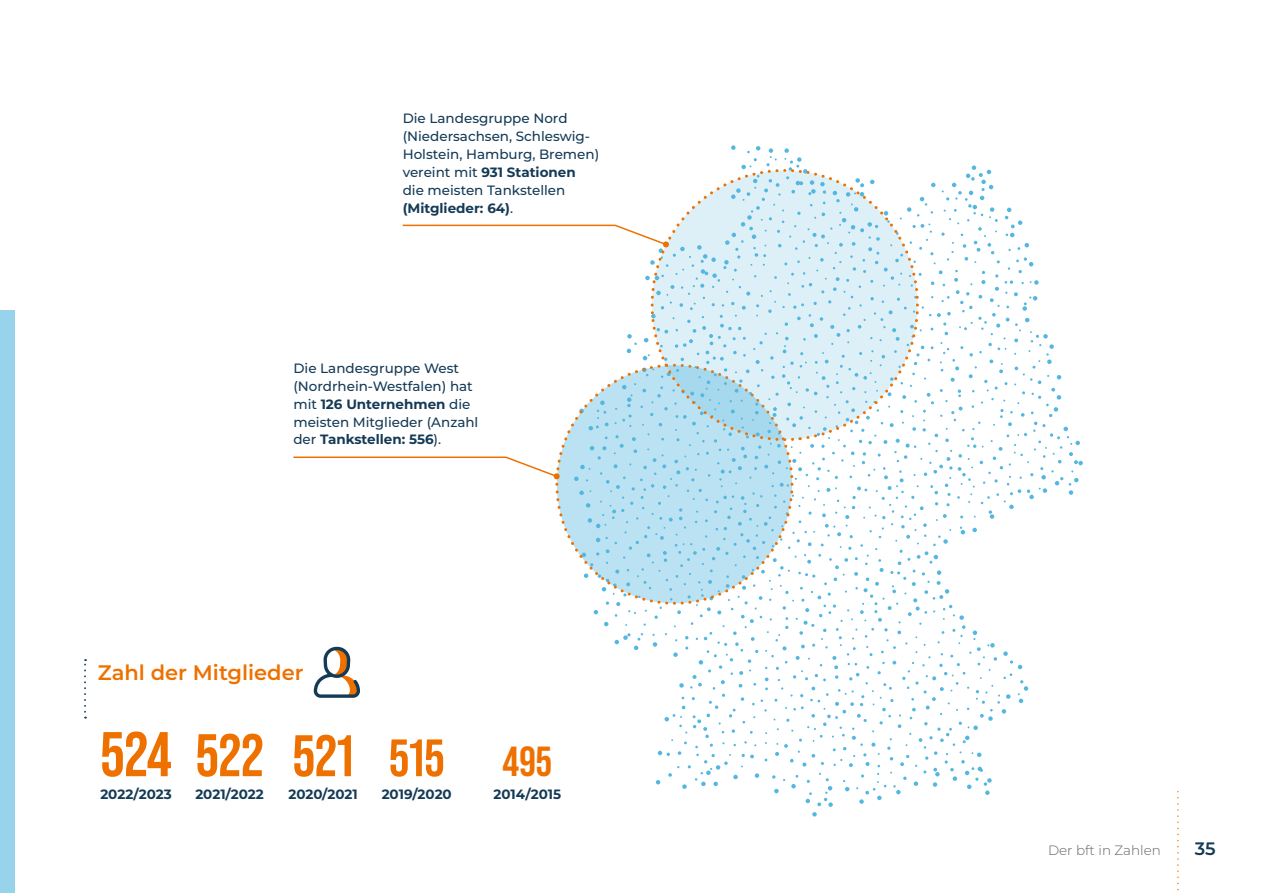
<style>
.page{position:relative;width:1263px;height:893px;background:#fff}
.page>*{position:absolute;margin:0;border:0;box-sizing:border-box;transform-origin:0 0}
.t1{font:700 63px "Bebas Neue Pro";color:#ee7100}
.t2{font:600 21px "Montserrat";color:#ee7100}
.t3{font:600 18px "Montserrat";color:#143a56}
.t4{font:500 13.5px/18px "Montserrat";color:#143a56}
.t5{font:700 13.5px "Montserrat";color:#143a56}
.t6{font:300 13.5px "Montserrat";color:#636362}
.s1{font-weight:700}
.s2{font-size:60px}
.s3{font-size:58.5px}
.s4{font-size:52.5px}
.s5{font-size:42px}
</style>
<div class="page">
<div style="left:0;top:310px;width:15px;height:583px;background:#98d3ec"></div>
<svg style="left:84px;top:659px;width:2px;height:59px"></svg>
<svg style="left:293px;top:145px;width:790px;height:672px"></svg>
<svg style="left:1177px;top:792px;width:2px;height:99px"></svg>
<p class="t4" style="left:403px;top:108px;width:198px">Die Landesgruppe Nord (Niedersachsen, Schleswig-<br>Holstein, Hamburg, Bremen) vereint mit <span class="s1">931 Stationen </span>die meisten Tankstellen <span class="s1">(Mitglieder: 64)</span>.</p>
<p class="t4" style="left:293px;top:358px;width:186px">Die Landesgruppe West (Nordrhein-Westfalen) hat mit <span class="s1">126 Unternehmen</span> die meisten Mitglieder (Anzahl der <span class="s1">Tankstellen: 556</span>).</p>
<h2 class="t2" style="left:98px;top:658px;width:207px">Zahl der Mitglieder</h2>
<h1 class="t1" style="left:100px;top:718px;width:453px">524 <span class="s2">522</span> <span class="s3">521</span> <span class="s4">515</span> <span class="s5">495</span></h1>
<p class="t5" style="left:100px;top:785px;width:73px">2022/2023</p>
<p class="t5" style="left:195px;top:785px;width:70px">2021/2022</p>
<p class="t5" style="left:288px;top:785px;width:71px">2020/2021</p>
<p class="t5" style="left:382px;top:785px;width:72px">2019/2020</p>
<p class="t5" style="left:493px;top:785px;width:69px">2014/2015</p>
<p class="t6" style="left:1048px;top:841px;width:114px">Der bft in Zahlen</p>
<h3 class="t3" style="left:1195px;top:835px;width:22px">35</h3>
</div>
